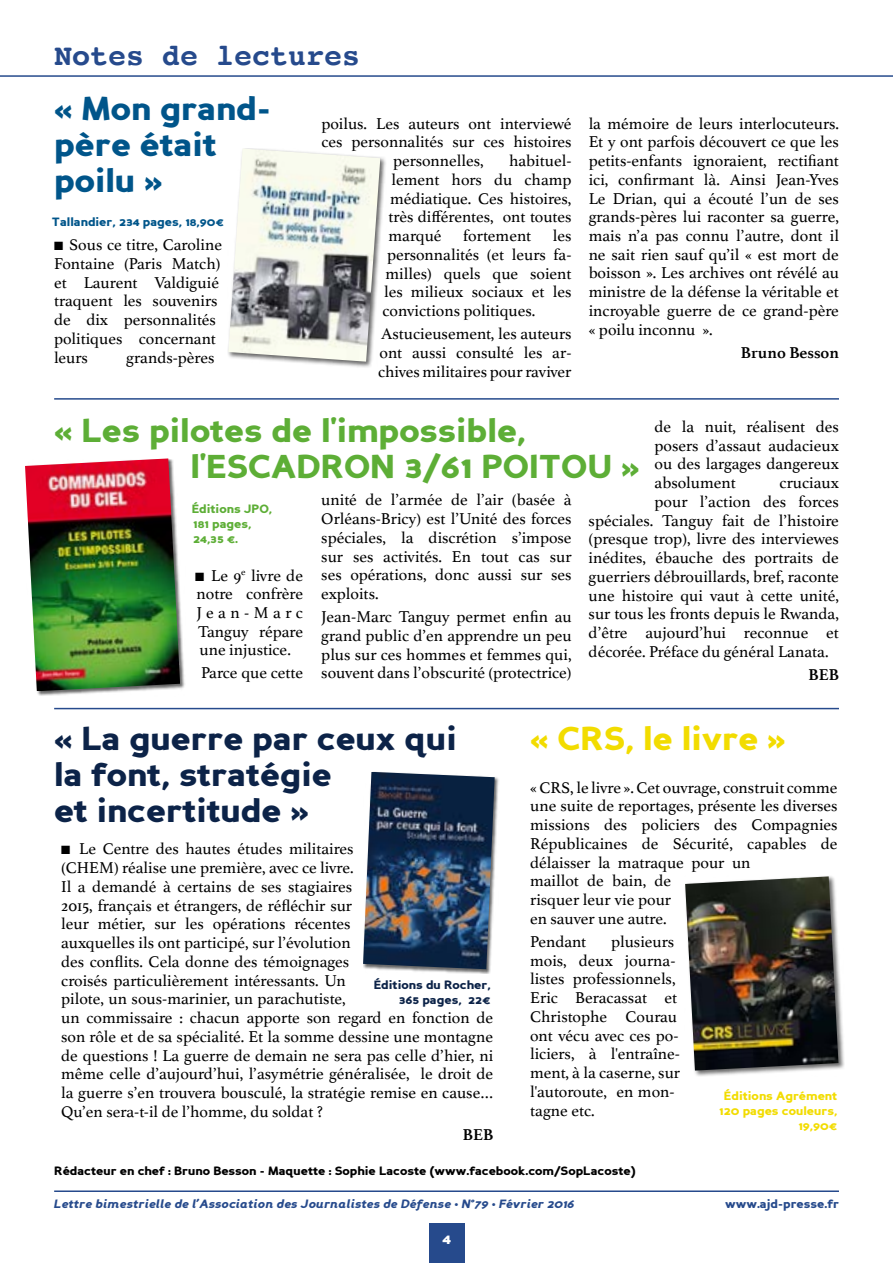
<style>
.page{position:relative;width:893px;height:1263px;background:#fff}
.page>*{position:absolute;margin:0;border:0;box-sizing:border-box;transform-origin:0 0}
.t1{font:900 33px/36px "Perspective Sans";color:#0c2348}
.t2{font:900 33px/36px "Perspective Sans";color:#5dae36}
.t3{font:900 33px/36px "Perspective Sans";color:#00558a}
.t4{font:900 33px "Perspective Sans";color:#f2dc00}
.t5{font:700 30px "Courier";color:#264a8c}
.t6{font:16.5px/18.8px "Athelas";color:#000;text-align:justify}
.t7{font:700 16.5px "Athelas";color:#000}
.t8{font:900 15px "Perspective Sans";color:#fff}
.t9{font:900 12px "Perspective Sans";color:#000}
.t10{font:italic 900 12px "Perspective Sans";color:#264a8c}
.t11{font:900 12px/15px "Perspective Sans";color:#f2dc00;text-align:right}
.t12{font:900 12px/15px "Perspective Sans";color:#0c2348;text-align:right}
.t13{font:900 12px/15px "Perspective Sans";color:#5dae36}
.t14{font:900 12px "Perspective Sans";color:#00558a}
.t15{font:900 12px "Perspective Sans";color:#264a8c}
</style>
<div class="page">
<hr style="left:54px;top:1190px;width:785px;height:2px;background:#264a8c">
<div style="left:429px;top:1223px;width:35px;height:40px;background:#264a8c"></div>
<hr style="left:0;top:75px;width:893px;height:2px;background:#264a8c">
<hr style="left:54px;top:398px;width:785px;height:2px;background:#264a8c">
<hr style="left:54px;top:708px;width:785px;height:1px;background:#264a8c">
<div style="left:228px;top:148px;width:159px;height:220px;background:#000;opacity:.6"></div>
<img style="left:228px;top:149px;width:152px;height:213px">
<div style="left:26px;top:459px;width:159px;height:237px;background:#000;opacity:.6"></div>
<img style="left:25px;top:458px;width:155px;height:233px">
<div style="left:363px;top:772px;width:136px;height:202px;background:#000;opacity:.6"></div>
<img style="left:363px;top:772px;width:132px;height:197px">
<div style="left:684px;top:876px;width:161px;height:201px;background:#000;opacity:.6"></div>
<img style="left:685px;top:876px;width:153px;height:194px">
<h2 class="t5" style="left:54px;top:32px;width:308px">Notes de lectures</h2>
<h1 class="t3" style="left:54px;top:90px;width:218px">« Mon grand&shy;père était poilu »</h1>
<p class="t6" style="left:321px;top:113px;width:252px">poilus. Les auteurs ont interviewé</p>
<p class="t6" style="left:321px;top:132px;width:252px">ces personnalités sur ces histoires</p>
<p class="t6" style="left:393px;top:151px;width:92px">personnelles,</p>
<p class="t6" style="left:388px;top:151px;width:185px;text-indent:121px">habituel&shy;lement hors du champ médiatique. Ces histoires, très différentes, ont toutes marqué</p>
<p class="t14" style="left:52px;top:215px;width:174px">Tallandier, 234 pages, 18,90€</p>
<p class="t6" style="left:382px;top:226px;width:191px;text-indent:170px">les personnalités (et leurs fa&shy;milles) quels que soient les milieux sociaux et les convictions politiques.</p>
<p class="t6" style="left:378px;top:324px;width:195px">Astucieusement, les auteurs ont aussi consulté les ar&shy;chives militaires pour raviver</p>
<p class="t6" style="left:463px;top:226px;width:70px">fortement</p>
<p class="t6" style="left:54px;top:235px;width:170px;text-align:left">■ Sous ce titre, Caroline<br>Fontaine (Paris Match) et Laurent Valdiguié traquent les souvenirs de dix personnalités politiques concernant leurs</p>
<p class="t6" style="left:126px;top:347px;width:90px">grands-pères</p>
<p class="t6" style="left:589px;top:113px;width:252px">la mémoire de leurs interlocuteurs.<br>Et y ont parfois découvert ce que les petits-enfants ignoraient, rectifiant ici, confirmant là. Ainsi Jean-Yves Le Drian, qui a écouté l’un de ses grands-pères lui raconter sa guerre, mais n’a pas connu l’autre, dont il ne sait rien sauf qu’il « est mort de boisson ». Les archives ont révélé au ministre de la défense la véritable et incroyable guerre de ce grand-père « poilu inconnu ».</p>
<p class="t7" style="left:741px;top:339px;width:99px">Bruno Besson</p>
<h1 class="t2" style="left:190px;top:413px;width:451px;text-indent:-136px">« Les pilotes de l'impossible, l'ESCADRON 3/61 POITOU »</h1>
<p class="t6" style="left:655px;top:417px;width:186px">de la nuit, réalisent des posers d’assaut audacieux ou des largages dangereux absolument</p>
<p class="t6" style="left:779px;top:473px;width:61px">cruciaux</p>
<p class="t6" style="left:655px;top:492px;width:186px">pour l’action des forces</p>
<p class="t6" style="left:589px;top:510px;width:252px">spéciales. Tanguy fait de l’histoire</p>
<p class="t6" style="left:589px;top:529px;width:252px">(presque trop), livre des interviewes</p>
<p class="t6" style="left:589px;top:548px;width:252px">inédites, ébauche des portraits de</p>
<p class="t6" style="left:589px;top:566px;width:252px">guerriers débrouillards, bref, raconte</p>
<p class="t6" style="left:589px;top:585px;width:252px">une histoire qui vaut à cette unité,</p>
<p class="t6" style="left:589px;top:604px;width:252px">sur tous les fronts depuis le Rwanda,</p>
<p class="t6" style="left:589px;top:623px;width:252px">d’être aujourd’hui reconnue et</p>
<p class="t6" style="left:589px;top:641px;width:241px">décorée. Préface du général Lanata.</p>
<p class="t7" style="left:808px;top:661px;width:32px">BEB</p>
<p class="t6" style="left:321px;top:490px;width:252px">unité de l’armée de l’air (basée à Orléans-Bricy) est l’Unité des forces spéciales, la discrétion s’impose sur ses activités. En tout cas sur ses opérations, donc aussi sur ses exploits.</p>
<p class="t6" style="left:321px;top:607px;width:252px">Jean-Marc Tanguy permet enfin au grand public d’en apprendre un peu plus sur ces hommes et femmes qui, souvent dans l’obscurité (protectrice)</p>
<p class="t13" style="left:192px;top:501px;width:82px">Éditions JPO,<br>181 pages,<br>24,35 €.</p>
<p class="t6" style="left:195px;top:565px;width:110px">■ Le 9<sup>e</sup> livre de notre confrère Jean-Marc Tanguy répare une injustice.</p>
<p class="t6" style="left:201px;top:663px;width:103px">Parce que cette</p>
<h1 class="t1" style="left:54px;top:721px;width:404px">« La guerre par ceux qui la font, stratégie<br>et incertitude »</h1>
<h1 class="t4" style="left:530px;top:719px;width:257px">« CRS, le livre »</h1>
<p class="t6" style="left:530px;top:777px;width:309px;text-align:left">« CRS, le livre ». Cet ouvrage, construit comme une suite de reportages, présente les diverses missions des policiers des Compagnies<br>Républicaines de Sécurité, capables de délaisser la matraque pour un<br>maillot de bain, de<br>risquer leur vie pour<br>en sauver une autre.</p>
<p class="t6" style="left:530px;top:932px;width:58px">Pendant</p>
<p class="t6" style="left:61px;top:839px;width:434px;text-align:left">■ Le Centre des hautes études militaires<br>(CHEM) réalise une première, avec ce livre.<br>Il a demandé à certains de ses stagiaires<br>2015, français et étrangers, de réfléchir sur<br>leur métier, sur les opérations récentes<br>auxquelles ils ont participé, sur l’évolution<br>des conflits. Cela donne des témoignages<br>croisés particulièrement intéressants. Un<br>pilote, un sous-marinier, un parachutiste,<br>un commissaire : chacun apporte son regard en fonction de son rôle et de sa spécialité. Et la somme dessine une montagne de questions ! La guerre de demain ne sera pas celle d’hier, ni même celle d’aujourd’hui, l’asymétrie généralisée, le droit de la guerre s’en trouvera bousculé, la stratégie remise en cause… Qu’en sera-t-il de l’homme, du soldat ?</p>
<p class="t7" style="left:463px;top:1121px;width:32px">BEB</p>
<p class="t6" style="left:530px;top:932px;width:152px;text-align:left;text-indent:81px">plusieurs mois, deux journa&shy;listes professionnels,<br>Eric Beracassat et<br>Christophe Courau ont vécu avec ces po&shy;liciers, à l'entraîne&shy;ment, à la caserne, sur l'autoroute, en mon&shy;tagne etc.</p>
<p class="t12" style="left:374px;top:977px;width:118px">Éditions du Rocher,<br>365 pages, 22€</p>
<p class="t11" style="left:719px;top:1088px;width:120px">Éditions Agrément<br>120 pages couleurs,<br>19,90€</p>
<p class="t9" style="left:54px;top:1164px;width:583px">Rédacteur en chef : Bruno Besson - Maquette : Sophie Lacoste (www.facebook.com/SopLacoste)</p>
<p class="t10" style="left:54px;top:1196px;width:522px">Lettre bimestrielle de l’Association des Journalistes de Défense • N°79 • Février 2016</p>
<p class="t15" style="left:725px;top:1196px;width:115px">www.ajd-presse.fr</p>
<p class="t8" style="left:442px;top:1230px;width:10px">4</p>
</div>
